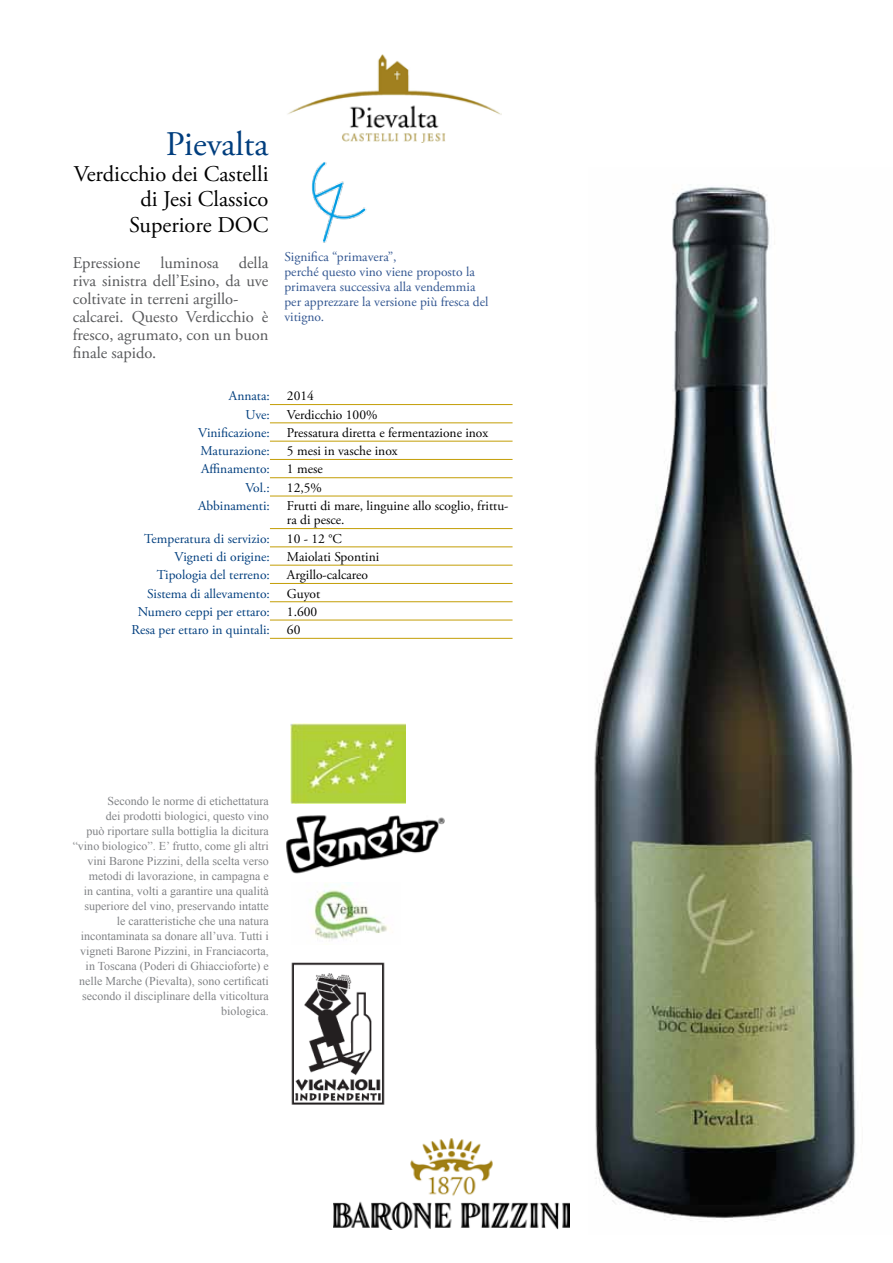
<style>
.page{position:relative;width:893px;height:1263px;background:#fff}
.page>*{position:absolute;margin:0;border:0;box-sizing:border-box;transform-origin:0 0}
.t1{font:34.5px "Adobe Garamond Pro";color:#003e7e}
.t2{font:22.5px/25.5px "Adobe Garamond Pro";color:#000;text-align:right}
.t3{font:16.5px/18px "Adobe Garamond Pro";color:#58595b}
.t4{font:13.5px "Adobe Garamond Pro";color:#003e7e}
.t5{font:13.5px/14.2px "Adobe Garamond Pro";color:#000}
.t6{font:13.5px/15px "Adobe Garamond Pro";color:#325691}
.t7{font:12px/15px "Times New Roman";color:#808285;text-align:right}
</style>
<div class="page">
<hr style="left:270px;top:620px;width:243px;height:1px;background:#c39e06">
<hr style="left:270px;top:638px;width:243px;height:1px;background:#c39e06">
<hr style="left:270px;top:404px;width:243px;height:1px;background:#c39e06">
<hr style="left:270px;top:423px;width:243px;height:1px;background:#c39e06">
<hr style="left:270px;top:441px;width:243px;height:1px;background:#c39e06">
<hr style="left:270px;top:459px;width:243px;height:1px;background:#c39e06">
<hr style="left:270px;top:477px;width:243px;height:1px;background:#c39e06">
<hr style="left:270px;top:496px;width:243px;height:1px;background:#c39e06">
<hr style="left:270px;top:528px;width:243px;height:1px;background:#c39e06">
<hr style="left:270px;top:547px;width:243px;height:1px;background:#c39e06">
<hr style="left:270px;top:565px;width:243px;height:1px;background:#c39e06">
<hr style="left:270px;top:583px;width:243px;height:1px;background:#c39e06">
<hr style="left:270px;top:601px;width:243px;height:1px;background:#c39e06">
<img style="left:288px;top:54px;width:213px;height:89px">
<img style="left:311px;top:162px;width:56px;height:81px">
<img style="left:290px;top:724px;width:116px;height:80px">
<img style="left:334px;top:1138px;width:235px;height:92px">
<img style="left:291px;top:962px;width:94px;height:143px">
<img style="left:310px;top:882px;width:78px;height:59px">
<img style="left:286px;top:815px;width:159px;height:59px">
<img style="left:594px;top:187px;width:262px;height:1034px">
<h1 class="t1" style="left:166px;top:124px;width:104px">Pievalta</h1>
<h2 class="t2" style="left:74px;top:162px;width:196px">Verdicchio dei Castelli di Jesi Classico<br>Superiore DOC</h2>
<h3 class="t3" style="left:73px;top:254px;width:197px">Epressione luminosa della riva sinistra dell’Esino, da uve coltivate in terreni argillo&shy;calcarei. Questo Verdicchio è fresco, agrumato, con un buon finale sapido.</h3>
<p class="t6" style="left:284px;top:250px;width:205px">Significa “primavera”,<br>perché questo vino viene proposto la primavera successiva alla vendemmia per apprezzare la versione più fresca del vitigno.</p>
<p class="t4" style="left:229px;top:388px;width:43px">Annata:</p>
<p class="t5" style="left:287px;top:389px;width:28px">2014</p>
<p class="t4" style="left:246px;top:406px;width:26px">Uve:</p>
<p class="t5" style="left:287px;top:408px;width:92px">Verdicchio 100%</p>
<p class="t4" style="left:198px;top:424px;width:73px">Vinificazione:</p>
<p class="t5" style="left:287px;top:426px;width:203px">Pressatura diretta e fermentazione inox</p>
<p class="t4" style="left:200px;top:443px;width:71px">Maturazione:</p>
<p class="t5" style="left:287px;top:444px;width:112px">5 mesi in vasche inox</p>
<p class="t4" style="left:201px;top:461px;width:70px">Affinamento:</p>
<p class="t5" style="left:287px;top:463px;width:37px">1 mese</p>
<p class="t4" style="left:245px;top:479px;width:26px">Vol.:</p>
<p class="t5" style="left:287px;top:481px;width:37px">12,5%</p>
<p class="t4" style="left:198px;top:498px;width:73px">Abbinamenti:</p>
<p class="t5" style="left:287px;top:499px;width:223px">Frutti di mare, linguine allo scoglio, frittu&shy;ra di pesce.</p>
<p class="t4" style="left:144px;top:530px;width:127px">Temperatura di servizio:</p>
<p class="t5" style="left:287px;top:532px;width:56px">10 - 12 °C</p>
<p class="t4" style="left:174px;top:548px;width:97px">Vigneti di origine:</p>
<p class="t5" style="left:287px;top:550px;width:94px">Maiolati Spontini</p>
<p class="t4" style="left:157px;top:567px;width:115px">Tipologia del terreno:</p>
<p class="t5" style="left:287px;top:568px;width:83px">Argillo-calcareo</p>
<p class="t4" style="left:147px;top:585px;width:124px">Sistema di allevamento:</p>
<p class="t5" style="left:287px;top:587px;width:35px">Guyot</p>
<p class="t4" style="left:138px;top:603px;width:134px">Numero ceppi per ettaro:</p>
<p class="t5" style="left:287px;top:605px;width:32px">1.600</p>
<p class="t4" style="left:131px;top:622px;width:140px">Resa per ettaro in quintali:</p>
<p class="t5" style="left:287px;top:623px;width:15px">60</p>
<p class="t7" style="left:73px;top:793px;width:198px">Secondo le norme di etichettatura<br>dei prodotti biologici, questo vino<br>può riportare sulla bottiglia la dicitura “vino biologico”. E’ frutto, come gli altri vini Barone Pizzini, della scelta verso metodi di lavorazione, in campagna e<br>in cantina, volti a garantire una qualità superiore del vino, preservando intatte<br>le caratteristiche che una natura incontaminata sa donare all’uva. Tutti i vigneti Barone Pizzini, in Franciacorta, in Toscana (Poderi di Ghiaccioforte) e nelle Marche (Pievalta), sono certificati secondo il disciplinare della viticoltura biologica.</p>
</div>
